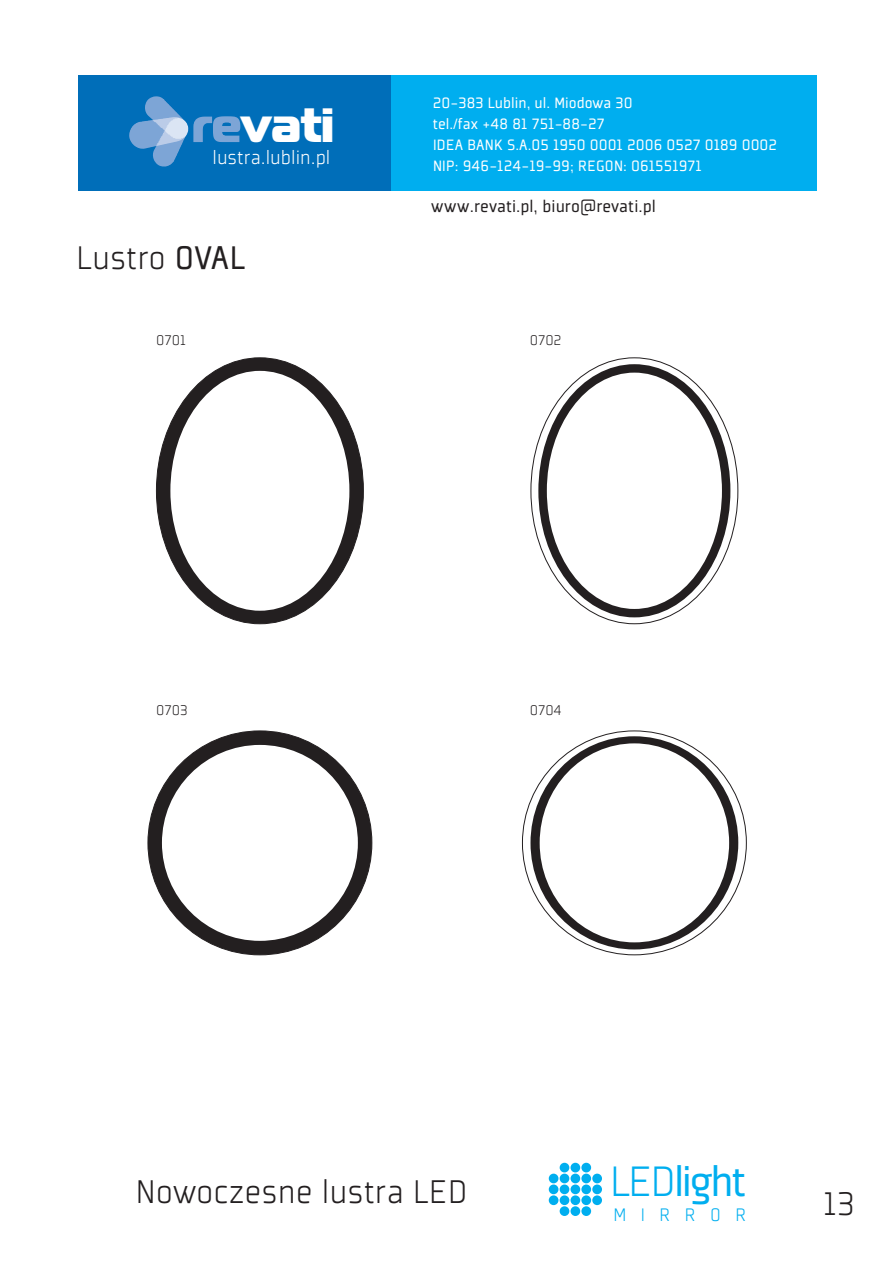
<style>
.page{position:relative;width:893px;height:1263px;background:#fff}
.page>*{position:absolute;margin:0;border:0;box-sizing:border-box;transform-origin:0 0}
.t1{font:48.15px "Magistral Black C";color:#fff}
.t2{font:46.8px "Plexes Book Pro";letter-spacing:-.05em;color:#00aeef}
.t3{font:36.15px "Plexes Light Pro";color:#231f20}
.t4{font:36px "Plexes Light Pro";color:#231f20}
.t5{font:21.3px "Plexes Light Pro";color:#fff}
.t6{font:19.95px "Plexes Light Pro";letter-spacing:.725em;color:#00aeef}
.t7{font:18.6px "Plexes Book Pro";color:#231f20}
.t8{font:16.5px/21px "Plexes Book Pro";color:#fff}
.t9{font:15.45px "Plexes Light Pro";color:#231f20}
.s1{font-family:"Plexes Book Pro"}
.s2{font-family:"Plexes Light Pro"}
</style>
<div class="page">
<div style="left:78px;top:75px;width:738px;height:116px;background:#00aeef"></div>
<div style="left:78px;top:75px;width:312px;height:116px;background:#006eb9"></div>
<img style="left:193px;top:116px;width:47px;height:26px">
<img style="left:145px;top:96px;width:36px;height:21px">
<img style="left:153px;top:149px;width:27px;height:18px">
<img style="left:129px;top:117px;width:59px;height:32px">
<div style="left:560px;top:1163px;width:9px;height:9px;background:#00aeef;border-radius:50%"></div>
<div style="left:570px;top:1163px;width:10px;height:9px;background:#00aeef;border-radius:50%"></div>
<div style="left:581px;top:1163px;width:10px;height:9px;background:#00aeef;border-radius:50%"></div>
<div style="left:549px;top:1173px;width:9px;height:10px;background:#00aeef;border-radius:50%"></div>
<div style="left:560px;top:1173px;width:9px;height:10px;background:#00aeef;border-radius:50%"></div>
<svg style="left:570px;top:1173px;width:10px;height:10px"></svg>
<div style="left:581px;top:1173px;width:10px;height:10px;background:#00aeef;border-radius:50%"></div>
<div style="left:592px;top:1173px;width:10px;height:10px;background:#00aeef;border-radius:50%"></div>
<div style="left:549px;top:1184px;width:9px;height:10px;background:#00aeef;border-radius:50%"></div>
<div style="left:560px;top:1184px;width:9px;height:10px;background:#00aeef;border-radius:50%"></div>
<div style="left:570px;top:1184px;width:10px;height:10px;background:#00aeef;border-radius:50%"></div>
<div style="left:581px;top:1184px;width:10px;height:10px;background:#00aeef;border-radius:50%"></div>
<div style="left:592px;top:1184px;width:10px;height:10px;background:#00aeef;border-radius:50%"></div>
<div style="left:549px;top:1195px;width:9px;height:10px;background:#00aeef;border-radius:50%"></div>
<div style="left:560px;top:1195px;width:9px;height:10px;background:#00aeef;border-radius:50%"></div>
<div style="left:570px;top:1195px;width:10px;height:10px;background:#00aeef;border-radius:50%"></div>
<div style="left:581px;top:1195px;width:10px;height:10px;background:#00aeef;border-radius:50%"></div>
<div style="left:592px;top:1195px;width:10px;height:10px;background:#00aeef;border-radius:50%"></div>
<div style="left:560px;top:1206px;width:9px;height:10px;background:#00aeef;border-radius:50%"></div>
<div style="left:570px;top:1206px;width:10px;height:10px;background:#00aeef;border-radius:50%"></div>
<div style="left:581px;top:1206px;width:10px;height:10px;background:#00aeef;border-radius:50%"></div>
<div style="left:156px;top:357px;width:208px;height:267px;background:#231f20;border:1px solid #231f20;border-radius:50%"></div>
<div style="left:170px;top:371px;width:179px;height:240px;background:#fff;border-radius:50%"></div>
<svg style="left:530px;top:357px;width:208px;height:267px"></svg>
<div style="left:538px;top:364px;width:192px;height:253px;background:#231f20;border-radius:50%"></div>
<div style="left:547px;top:373px;width:175px;height:236px;background:#fff;border-radius:50%"></div>
<div style="left:148px;top:730px;width:224px;height:225px;background:#231f20;border:1px solid #231f20;border-radius:50%"></div>
<div style="left:162px;top:745px;width:196px;height:196px;background:#fff;border-radius:50%"></div>
<svg style="left:522px;top:730px;width:225px;height:225px"></svg>
<div style="left:530px;top:736px;width:208px;height:213px;background:#231f20;border-radius:50%"></div>
<div style="left:540px;top:743px;width:189px;height:199px;background:#fff;border-radius:50%"></div>
<h1 class="t1" style="left:241px;top:108px;width:94px">vati</h1>
<p class="t5" style="left:213px;top:149px;width:119px">lustra.lublin.pl</p>
<h3 class="t4" style="left:77px;top:243px;width:170px">Lustro <span class="s1">OVAL</span></h3>
<p class="t8" style="left:433px;top:94px;width:346px">20-383 Lublin, ul. Miodowa 30<br>tel./fax +48 81 751-88-27<br>IDEA BANK S.A.05 1950 0001 2006 0527 0189 0002<br>NIP: 946-124-19-99; REGON: 061551971</p>
<p class="t7" style="left:431px;top:198px;width:226px">www.revati.pl, biuro@revati.pl</p>
<p class="t9" style="left:156px;top:334px;width:31px">O701</p>
<p class="t9" style="left:530px;top:334px;width:34px">O702</p>
<p class="t9" style="left:156px;top:704px;width:33px">O703</p>
<p class="t9" style="left:530px;top:704px;width:34px">O704</p>
<h3 class="t3" style="left:136px;top:1177px;width:333px">Nowoczesne lustra LED</h3>
<h2 class="t2" style="left:610px;top:1163px;width:138px"><span class="s2">LED</span>light</h2>
<p class="t6" style="left:613px;top:1206px;width:135px">MIRROR</p>
<h3 class="t4" style="left:823px;top:1189px;width:34px">13</h3>
</div>
